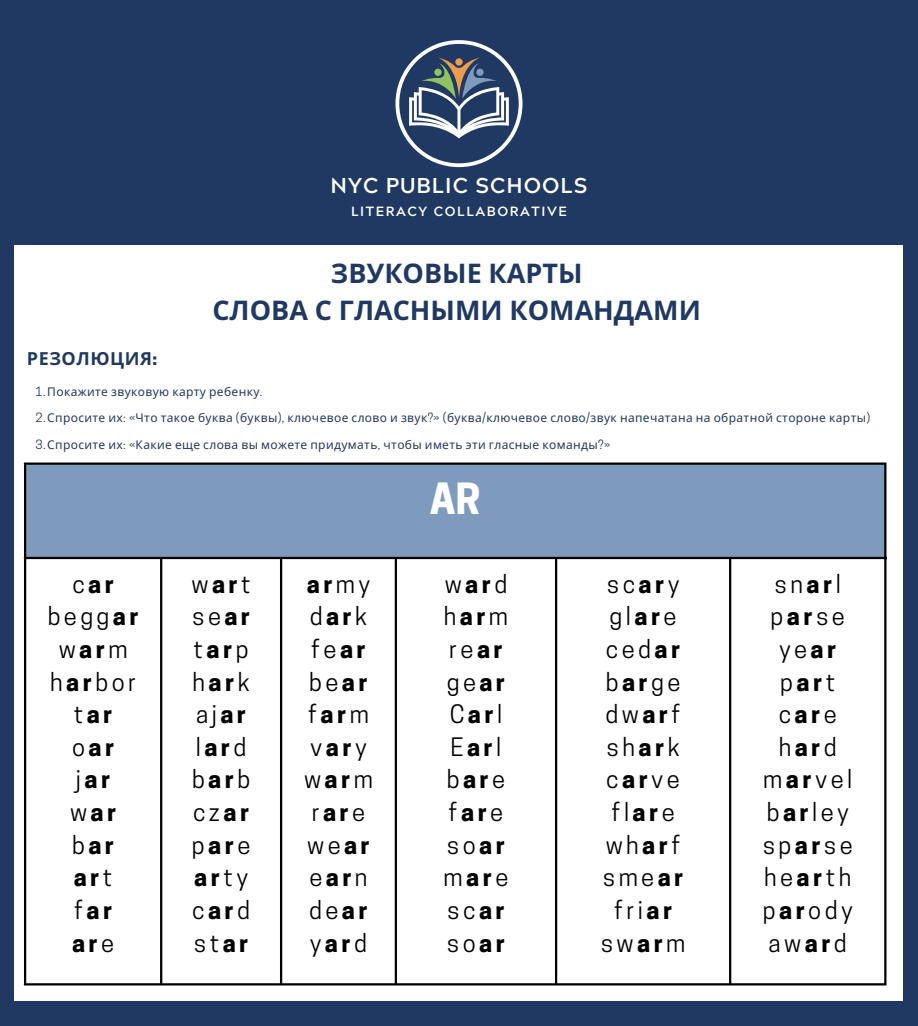
<style>
.page{position:relative;width:918px;height:1026px;background:#203963}
.page>*{position:absolute;margin:0;border:0;box-sizing:border-box;transform-origin:0 0}
.t1{font:700 40.35px "Cooper Hewitt";color:#fff}
.t2{font:700 27px "Noto Sans";color:#203963}
.t3{font:23.85px "Cooper Hewitt";letter-spacing:.145em;color:#000}
.t4{font:700 23.85px "Cooper Hewitt";letter-spacing:.145em;color:#000}
.t5{font:700 21.45px "Acherus Grotesque";letter-spacing:.045em;color:#fff}
.t6{font:700 18px "Noto Sans";letter-spacing:.03em;color:#203963}
.t7{font:700 13.35px "Acherus Grotesque";letter-spacing:.115em;color:#fff}
.t8{font:12px "Noto Sans";letter-spacing:.03em;color:#203963}
.s1{font-family:"Cooper Hewitt"}
.s2{font-weight:400}
.s3{font-weight:700}
</style>
<div class="page">
<svg style="left:395px;top:40px;width:128px;height:127px"></svg>
<div style="left:434px;top:69px;width:8px;height:7px;background:#91c260;border-radius:50%"></div>
<div style="left:455px;top:58px;width:8px;height:8px;background:#ed9c4e;border-radius:50%"></div>
<div style="left:15px;top:245px;width:888px;height:756px;background:#fff"></div>
<div style="left:25px;top:463px;width:861px;height:95px;background:#7e9bbd"></div>
<hr style="left:24px;top:465px;width:2px;height:518px;background:#000">
<hr style="left:160px;top:559px;width:2px;height:424px;background:#000">
<hr style="left:280px;top:559px;width:2px;height:424px;background:#000">
<hr style="left:395px;top:559px;width:2px;height:424px;background:#000">
<hr style="left:555px;top:559px;width:2px;height:424px;background:#000">
<hr style="left:729px;top:559px;width:2px;height:424px;background:#000">
<hr style="left:884px;top:465px;width:2px;height:518px;background:#000">
<hr style="left:24px;top:463px;width:862px;height:2px;background:#000">
<hr style="left:24px;top:557px;width:862px;height:2px;background:#000">
<hr style="left:24px;top:983px;width:862px;height:2px;background:#000">
<p class="t5" style="left:330px;top:177px;width:259px">NYC PUBLIC SCHOOLS</p>
<p class="t7" style="left:351px;top:206px;width:217px">LITERACY COLLABORATIVE</p>
<p class="t2" style="left:331px;top:254px;width:253px">ЗВУКОВЫЕ КАРТЫ</p>
<p class="t2" style="left:212px;top:291px;width:490px">СЛОВА С ГЛАСНЫМИ КОМАНДАМИ</p>
<p class="t6" style="left:27px;top:345px;width:132px">РЕЗОЛЮЦИЯ<span class="s1">:</span></p>
<p class="t8" style="left:36px;top:383px;width:228px"><span class="s1">1.</span>Покажите звуковую карту ребенку<span class="s1">.</span></p>
<p class="t8" style="left:36px;top:409px;width:836px"><span class="s1">2.</span>Спросите их<span class="s1">: «</span>Что такое буква <span class="s1">(</span>буквы<span class="s1">),</span> ключевое слово и звук<span class="s1">?» (</span>буква<span class="s1">/</span>ключевое слово<span class="s1">/</span>звук напечатана на обратной стороне карты<span class="s1">)</span></p>
<p class="t8" style="left:36px;top:436px;width:576px"><span class="s1">3.</span>Спросите их<span class="s1">: «</span>Какие еще слова вы можете придумать<span class="s1">,</span> чтобы иметь эти гласные команды<span class="s1">?»</span></p>
<p class="t4" style="left:72px;top:575px;width:43px"><span class="s2">c</span>ar</p>
<p class="t3" style="left:48px;top:607px;width:92px">begg<span class="s3">ar</span></p>
<p class="t3" style="left:59px;top:640px;width:70px">w<span class="s3">ar</span>m</p>
<p class="t3" style="left:50px;top:673px;width:87px">h<span class="s3">ar</span>bor</p>
<p class="t4" style="left:74px;top:705px;width:40px"><span class="s2">t</span>ar</p>
<p class="t4" style="left:72px;top:738px;width:44px"><span class="s2">o</span>ar</p>
<p class="t4" style="left:76px;top:771px;width:36px"><span class="s2">j</span>ar</p>
<p class="t4" style="left:70px;top:803px;width:48px"><span class="s2">w</span>ar</p>
<p class="t4" style="left:72px;top:836px;width:43px"><span class="s2">b</span>ar</p>
<p class="t4" style="left:74px;top:868px;width:40px">ar<span class="s2">t</span></p>
<p class="t4" style="left:74px;top:901px;width:40px"><span class="s2">f</span>ar</p>
<p class="t4" style="left:72px;top:934px;width:44px">ar<span class="s2">e</span></p>
<p class="t3" style="left:192px;top:575px;width:61px">w<span class="s3">ar</span>t</p>
<p class="t3" style="left:192px;top:607px;width:60px">se<span class="s3">ar</span></p>
<p class="t3" style="left:194px;top:640px;width:56px">t<span class="s3">ar</span>p</p>
<p class="t3" style="left:193px;top:673px;width:59px">h<span class="s3">ar</span>k</p>
<p class="t3" style="left:196px;top:705px;width:51px">aj<span class="s3">ar</span></p>
<p class="t3" style="left:196px;top:738px;width:52px">l<span class="s3">ar</span>d</p>
<p class="t3" style="left:192px;top:771px;width:60px">b<span class="s3">ar</span>b</p>
<p class="t3" style="left:193px;top:803px;width:58px">cz<span class="s3">ar</span></p>
<p class="t3" style="left:192px;top:836px;width:60px">p<span class="s3">ar</span>e</p>
<p class="t4" style="left:194px;top:868px;width:55px">ar<span class="s2">ty</span></p>
<p class="t3" style="left:192px;top:901px;width:59px">c<span class="s3">ar</span>d</p>
<p class="t3" style="left:194px;top:934px;width:56px">st<span class="s3">ar</span></p>
<p class="t4" style="left:307px;top:575px;width:65px">ar<span class="s2">my</span></p>
<p class="t3" style="left:310px;top:607px;width:59px">d<span class="s3">ar</span>k</p>
<p class="t3" style="left:311px;top:640px;width:56px">fe<span class="s3">ar</span></p>
<p class="t3" style="left:309px;top:673px;width:60px">be<span class="s3">ar</span></p>
<p class="t3" style="left:308px;top:705px;width:62px">f<span class="s3">ar</span>m</p>
<p class="t3" style="left:310px;top:738px;width:58px">v<span class="s3">ar</span>y</p>
<p class="t3" style="left:304px;top:771px;width:70px">w<span class="s3">ar</span>m</p>
<p class="t3" style="left:312px;top:803px;width:55px">r<span class="s3">ar</span>e</p>
<p class="t3" style="left:307px;top:836px;width:64px">we<span class="s3">ar</span></p>
<p class="t3" style="left:309px;top:868px;width:60px">e<span class="s3">ar</span>n</p>
<p class="t3" style="left:309px;top:901px;width:60px">de<span class="s3">ar</span></p>
<p class="t3" style="left:310px;top:934px;width:59px">y<span class="s3">ar</span>d</p>
<p class="t1" style="left:430px;top:483px;width:53px">AR</p>
<p class="t3" style="left:445px;top:575px;width:64px">w<span class="s3">ar</span>d</p>
<p class="t3" style="left:444px;top:607px;width:66px">h<span class="s3">ar</span>m</p>
<p class="t3" style="left:449px;top:640px;width:55px">re<span class="s3">ar</span></p>
<p class="t3" style="left:447px;top:673px;width:60px">ge<span class="s3">ar</span></p>
<p class="t3" style="left:450px;top:705px;width:54px">C<span class="s3">ar</span>l</p>
<p class="t3" style="left:451px;top:738px;width:52px">E<span class="s3">ar</span>l</p>
<p class="t3" style="left:447px;top:771px;width:60px">b<span class="s3">ar</span>e</p>
<p class="t3" style="left:449px;top:803px;width:56px">f<span class="s3">ar</span>e</p>
<p class="t3" style="left:447px;top:836px;width:60px">so<span class="s3">ar</span></p>
<p class="t3" style="left:444px;top:868px;width:66px">m<span class="s3">ar</span>e</p>
<p class="t3" style="left:447px;top:901px;width:59px">sc<span class="s3">ar</span></p>
<p class="t3" style="left:447px;top:934px;width:60px">so<span class="s3">ar</span></p>
<p class="t3" style="left:607px;top:575px;width:74px">sc<span class="s3">ar</span>y</p>
<p class="t3" style="left:610px;top:607px;width:68px">gl<span class="s3">ar</span>e</p>
<p class="t3" style="left:606px;top:640px;width:76px">ced<span class="s3">ar</span></p>
<p class="t3" style="left:606px;top:673px;width:76px">b<span class="s3">ar</span>ge</p>
<p class="t3" style="left:606px;top:705px;width:77px">dw<span class="s3">ar</span>f</p>
<p class="t3" style="left:607px;top:738px;width:75px">sh<span class="s3">ar</span>k</p>
<p class="t3" style="left:606px;top:771px;width:75px">c<span class="s3">ar</span>ve</p>
<p class="t3" style="left:612px;top:803px;width:65px">fl<span class="s3">ar</span>e</p>
<p class="t3" style="left:606px;top:836px;width:76px">wh<span class="s3">ar</span>f</p>
<p class="t3" style="left:603px;top:868px;width:82px">sme<span class="s3">ar</span></p>
<p class="t3" style="left:614px;top:901px;width:60px">fri<span class="s3">ar</span></p>
<p class="t3" style="left:601px;top:934px;width:86px">sw<span class="s3">ar</span>m</p>
<p class="t3" style="left:775px;top:575px;width:68px">sn<span class="s3">ar</span>l</p>
<p class="t3" style="left:771px;top:607px;width:76px">p<span class="s3">ar</span>se</p>
<p class="t3" style="left:779px;top:640px;width:59px">ye<span class="s3">ar</span></p>
<p class="t3" style="left:780px;top:673px;width:56px">p<span class="s3">ar</span>t</p>
<p class="t3" style="left:779px;top:705px;width:60px">c<span class="s3">ar</span>e</p>
<p class="t3" style="left:779px;top:738px;width:60px">h<span class="s3">ar</span>d</p>
<p class="t3" style="left:763px;top:771px;width:91px">m<span class="s3">ar</span>vel</p>
<p class="t3" style="left:767px;top:803px;width:83px">b<span class="s3">ar</span>ley</p>
<p class="t3" style="left:763px;top:836px;width:92px">sp<span class="s3">ar</span>se</p>
<p class="t3" style="left:764px;top:868px;width:89px">he<span class="s3">ar</span>th</p>
<p class="t3" style="left:763px;top:901px;width:91px">p<span class="s3">ar</span>ody</p>
<p class="t3" style="left:769px;top:934px;width:80px">aw<span class="s3">ar</span>d</p>
</div>
